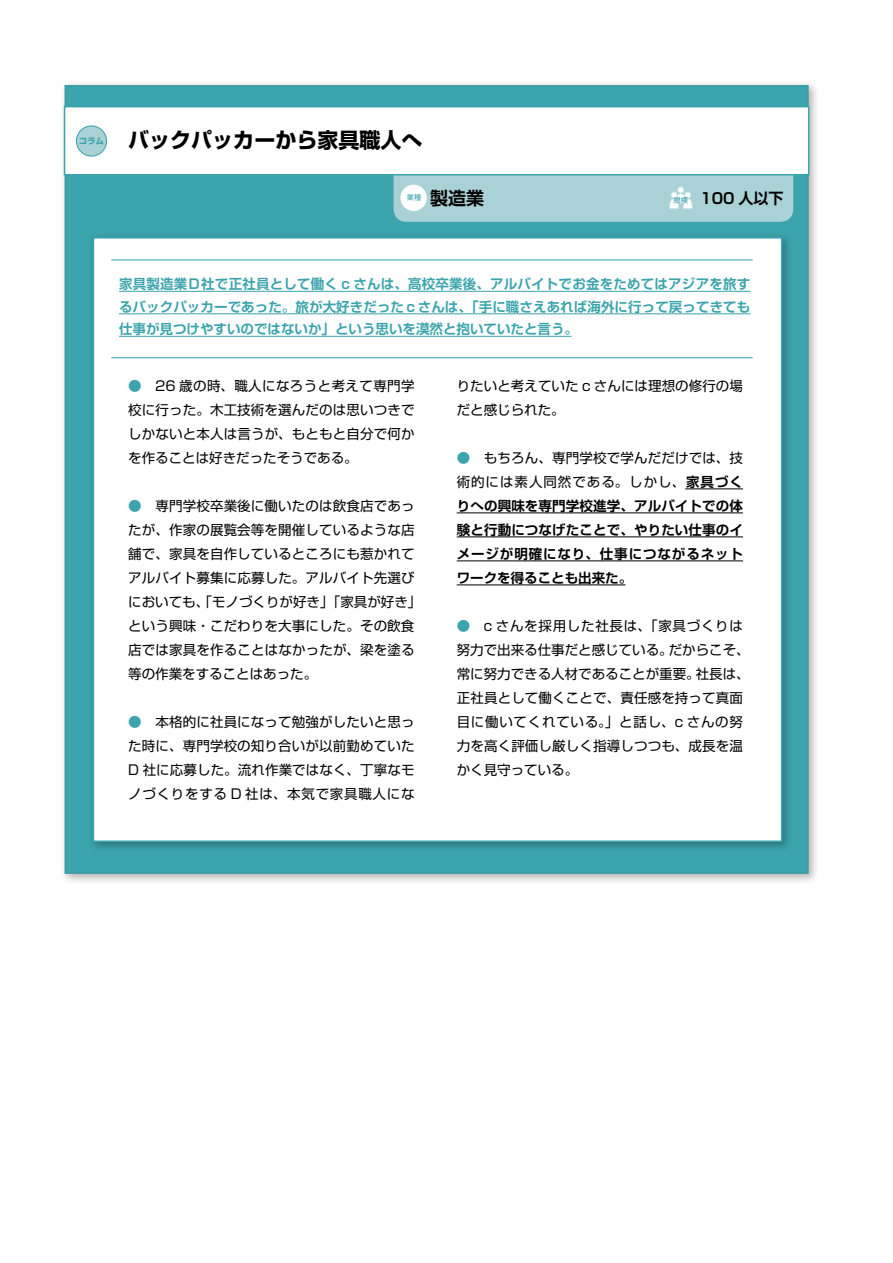
<style>
.page{position:relative;width:893px;height:1263px;background:#fff}
.page>*{position:absolute;margin:0;border:0;box-sizing:border-box;transform-origin:0 0}
.t1{font:700 21px "Shin Go Pro";color:#000}
.t2{font:700 18px "Shin Go Pro De";color:#000}
.t3{font:700 15px "Shin Go Pro De";color:#000}
.t4{font:13.5px/24px "Shin Go Pro";letter-spacing:.01em;color:#000}
.t5{font:700 13.5px/22.5px "Shin Go Pro De";color:#3ca4ad;text-align:justify}
.t6{font:700 13.5px/24px "Shin Go Pro De";letter-spacing:.01em;color:#000;text-align:justify}
.t7{font:800 8.25px "Shin Go Pro";color:#3ca4ad}
.t8{font:7.2px "Shin Go Pro";color:#3ca4ad}
.s1{font-family:"Shin Go Pro";font-weight:400;font-size:7.2px;color:#3ca4ad}
.s2{color:#3ca4ad}
.s3{font-family:"Shin Go Pro De";font-weight:700}
</style>
<div class="page">
<div style="left:59px;top:80px;width:768px;height:812px;background:#000;opacity:.3"></div>
<div style="left:65px;top:85px;width:744px;height:789px;background:#3ca4ad;border:2px solid #3d9ca5"></div>
<div style="left:394px;top:158px;width:399px;height:64px;background:#aad1d5;border-radius:13px"></div>
<div style="left:64px;top:106px;width:745px;height:69px;background:#fff;border:2px solid #3ca4ad"></div>
<div style="left:76px;top:126px;width:31px;height:30px;background:#aad1d5;border-radius:50%"></div>
<div style="left:76px;top:125px;width:31px;height:32px;border:1px solid #3ca4ad;border-radius:50%"></div>
<div style="left:400px;top:185px;width:27px;height:26px;background:#fff;border-radius:50%"></div>
<svg style="left:669px;top:187px;width:24px;height:22px"></svg>
<div style="left:87px;top:232px;width:714px;height:628px;background:#000;opacity:.3"></div>
<div style="left:93px;top:237px;width:689px;height:605px;background:#fff;border:2px solid #3ca4ad"></div>
<hr style="left:119px;top:291px;width:631px;height:1px;background:#3ca4ad">
<hr style="left:119px;top:313px;width:631px;height:1px;background:#3ca4ad">
<hr style="left:119px;top:336px;width:452px;height:1px;background:#3ca4ad">
<hr style="left:111px;top:259px;width:642px;height:1px;background:#3ca4ad">
<hr style="left:111px;top:357px;width:642px;height:1px;background:#3ca4ad">
<hr style="left:685px;top:489px;width:58px;height:1px;background:#000">
<hr style="left:457px;top:513px;width:286px;height:1px;background:#000">
<hr style="left:457px;top:537px;width:286px;height:1px;background:#000">
<hr style="left:457px;top:561px;width:286px;height:1px;background:#000">
<hr style="left:457px;top:585px;width:168px;height:1px;background:#000">
<p class="t7" style="left:79px;top:134px;width:26px">コラム</p>
<h1 class="t1" style="left:128px;top:124px;width:295px">バックパッカーから家具職人へ</h1>
<p class="t8" style="left:407px;top:192px;width:16px">業種</p>
<h2 class="t2" style="left:430px;top:183px;width:55px">製造業</h2>
<p class="t3" style="left:673px;top:185px;width:111px"><span class="s1">規模</span> 100 人以下</p>
<p class="t5" style="left:119px;top:271px;width:633px">家具製造業Ｄ社で正社員として働く c さんは、高校卒業後、アルバイトでお金をためてはアジアを旅するバックパッカーであった。旅が大好きだったｃさんは、「手に職さえあれば海外に行って戻ってきても仕事が見つけやすいのではないか」という思いを漠然と抱いていたと言う。</p>
<p class="t4" style="left:128px;top:372px;width:288px;text-align:justify"><span class="s2">●　</span>26 歳の時、職人になろうと考えて専門学校に行った。木工技術を選んだのは思いつきでしかないと本人は言うが、もともと自分で何かを作ることは好きだったそうである。</p>
<p class="t4" style="left:128px;top:492px;width:295px"><span class="s2">●　</span>専門学校卒業後に働いたのは飲食店であったが、作家の展覧会等を開催しているような店舗で、家具を自作しているところにも惹かれてアルバイト募集に応募した。アルバイト先選びにおいても、「モノづくりが好き」「家具が好き」という興味・こだわりを大事にした。その飲食店では家具を作ることはなかったが、梁を塗る等の作業をすることはあった。</p>
<p class="t4" style="left:128px;top:708px;width:288px;text-align:justify"><span class="s2">●　</span>本格的に社員になって勉強がしたいと思った時に、専門学校の知り合いが以前勤めていたD 社に応募した。流れ作業ではなく、丁寧なモノづくりをする D 社は、本気で家具職人にな</p>
<p class="t4" style="left:457px;top:372px;width:288px">りたいと考えていた c さんには理想の修行の場だと感じられた。</p>
<p class="t4" style="left:457px;top:444px;width:288px"><span class="s2">●　</span>もちろん、専門学校で学んだだけでは、技術的には素人同然である。しかし、<span class="s3">家具づく</span></p>
<p class="t6" style="left:457px;top:492px;width:288px">りへの興味を専門学校進学、アルバイトでの体験と行動につなげたことで、やりたい仕事のイメージが明確になり、仕事につながるネットワークを得ることも出来た。</p>
<p class="t4" style="left:457px;top:612px;width:295px"><span class="s2">●　</span>c さんを採用した社長は、「家具づくりは努力で出来る仕事だと感じている。だからこそ、常に努力できる人材であることが重要。社長は、正社員として働くことで、責任感を持って真面目に働いてくれている。」と話し、c さんの努力を高く評価し厳しく指導しつつも、成長を温かく見守っている。</p>
</div>
